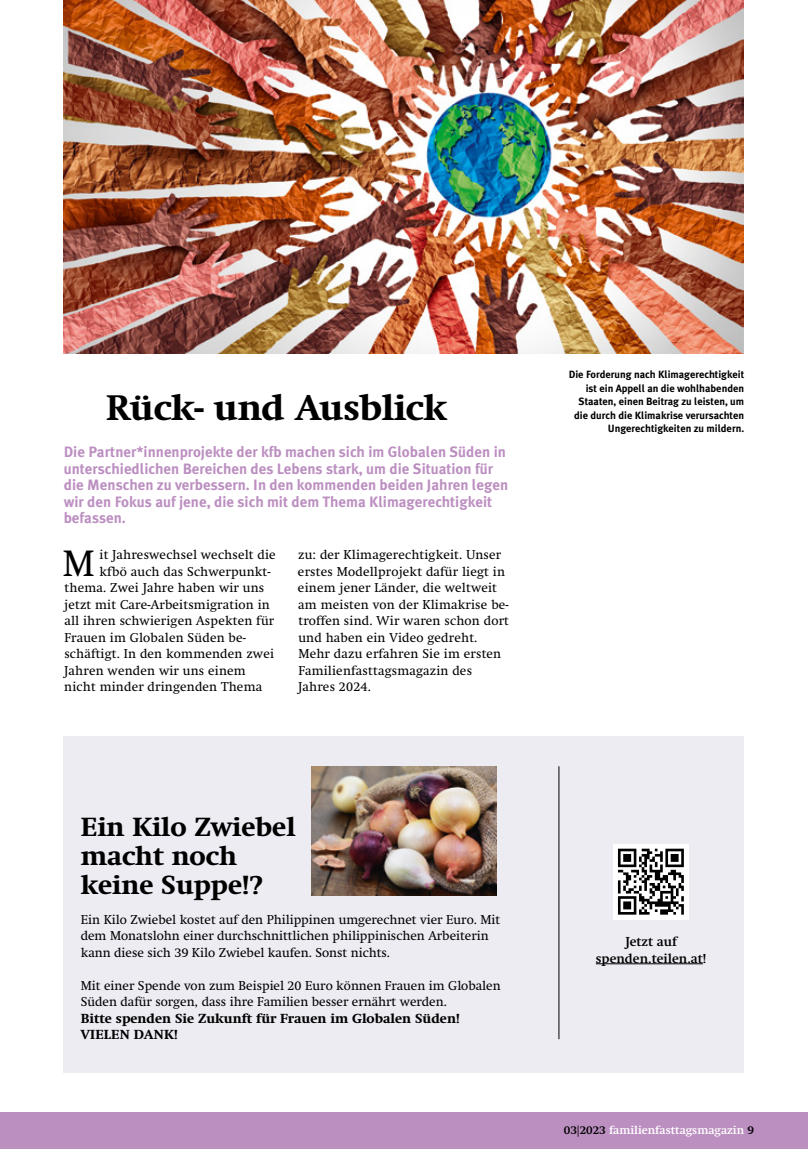
<style>
.page{position:relative;width:808px;height:1149px;background:#fff}
.page>*{position:absolute;margin:0;border:0;box-sizing:border-box;transform-origin:0 0}
.t1{font:36.3px "Swift";color:#000}
.t2{font:800 34.5px "Swift";letter-spacing:-.01em;color:#000}
.t3{font:800 25.5px/28.8px "Swift";color:#000}
.t4{font:700 15px/16.5px "Meta Plus";color:#bc8fc1}
.t5{font:12.75px/16.5px "Swift";letter-spacing:.015em;color:#000}
.t6{font:700 12.75px/16.5px "Swift";color:#000;text-align:center}
.t7{font:700 11.25px "Swift";color:#fff}
.t8{font:700 10.5px/13.5px "Meta Plus";color:#000;text-align:right}
.s1{font-weight:800}
.s2{color:#000}
</style>
<div class="page">
<div style="left:0;top:1112px;width:808px;height:36px;background:#bc8fc1"></div>
<div style="left:64px;top:736px;width:680px;height:336px;background:#eeecf3"></div>
<hr style="left:558px;top:766px;width:1px;height:272px;background:#000">
<hr style="left:596px;top:962px;width:107px;height:1px;background:#000">
<div style="left:613px;top:844px;width:76px;height:75px;background:#fff"></div>
<svg style="left:618px;top:848px;width:66px;height:66px"></svg>
<img style="left:64px;top:0;width:680px;height:353px">
<img style="left:311px;top:766px;width:186px;height:129px">
<p class="t2" style="left:106px;top:387px;width:342px">Rück- und Ausblick</p>
<p class="t4" style="left:64px;top:443px;width:446px">Die Partner*innenprojekte der kfb machen sich im Globalen Süden in unterschiedlichen Bereichen des Lebens stark, um die Situation für die Menschen zu verbessern. In den kommenden beiden Jahren legen wir den Fokus auf jene, die sich mit dem Thema Klimagerechtigkeit befassen.</p>
<p class="t1" style="left:63px;top:542px;width:33px">M</p>
<p class="t5" style="left:99px;top:546px;width:178px">it Jahreswechsel wechselt die</p>
<p class="t5" style="left:298px;top:546px;width:212px">zu: der Klimagerechtigkeit. Unser erstes Modellprojekt dafür liegt in einem jener Länder, die weltweit am meisten von der Klimakrise be&shy;troffen sind. Wir waren schon dort und haben ein Video gedreht.<br>Mehr dazu erfahren Sie im ersten<br>Familienfasttagsmagazin des<br>Jahres 2024.</p>
<p class="t5" style="left:99px;top:563px;width:173px">kfbö auch das Schwerpunkt-</p>
<p class="t5" style="left:65px;top:579px;width:201px">thema. Zwei Jahre haben wir uns</p>
<p class="t5" style="left:64px;top:596px;width:207px">jetzt mit Care-Arbeitsmigration in</p>
<p class="t5" style="left:64px;top:612px;width:211px">all ihren schwierigen Aspekten für</p>
<p class="t5" style="left:64px;top:629px;width:183px">Frauen im Globalen Süden be-</p>
<p class="t5" style="left:64px;top:645px;width:211px">schäftigt. In den kommenden zwei</p>
<p class="t5" style="left:64px;top:662px;width:183px">Jahren wenden wir uns einem</p>
<p class="t5" style="left:64px;top:678px;width:199px">nicht minder dringenden Thema</p>
<p class="t3" style="left:81px;top:812px;width:216px">Ein Kilo Zwiebel macht noch keine Suppe!?</p>
<p class="t5" style="left:81px;top:910px;width:421px">Ein Kilo Zwiebel kostet auf den Philippinen umgerechnet vier Euro. Mit dem Monatslohn einer durchschnittlichen philippinischen Arbeiterin kann diese sich 39 Kilo Zwiebel kaufen. Sonst nichts.</p>
<p class="t5" style="left:81px;top:976px;width:421px">Mit einer Spende von zum Beispiel 20 Euro können Frauen im Globalen Süden dafür sorgen, dass ihre Familien besser ernährt werden.<br><span class="s1">Bitte spenden Sie Zukunft für Frauen im Globalen Süden!<br>VIELEN DANK!</span></p>
<p class="t8" style="left:569px;top:367px;width:177px">Die Forderung nach Klimagerechtigkeit ist ein Appell an die wohlhabenden Staaten, einen Beitrag zu leisten, um die durch die Klimakrise verursachten Ungerechtigkeiten zu mildern.</p>
<p class="t6" style="left:596px;top:933px;width:112px">Jetzt auf spenden.teilen.at!</p>
<p class="t7" style="left:564px;top:1123px;width:192px"><span class="s2">03|2023</span> familienfasttagsmagazin <span class="s2">9</span></p>
</div>
